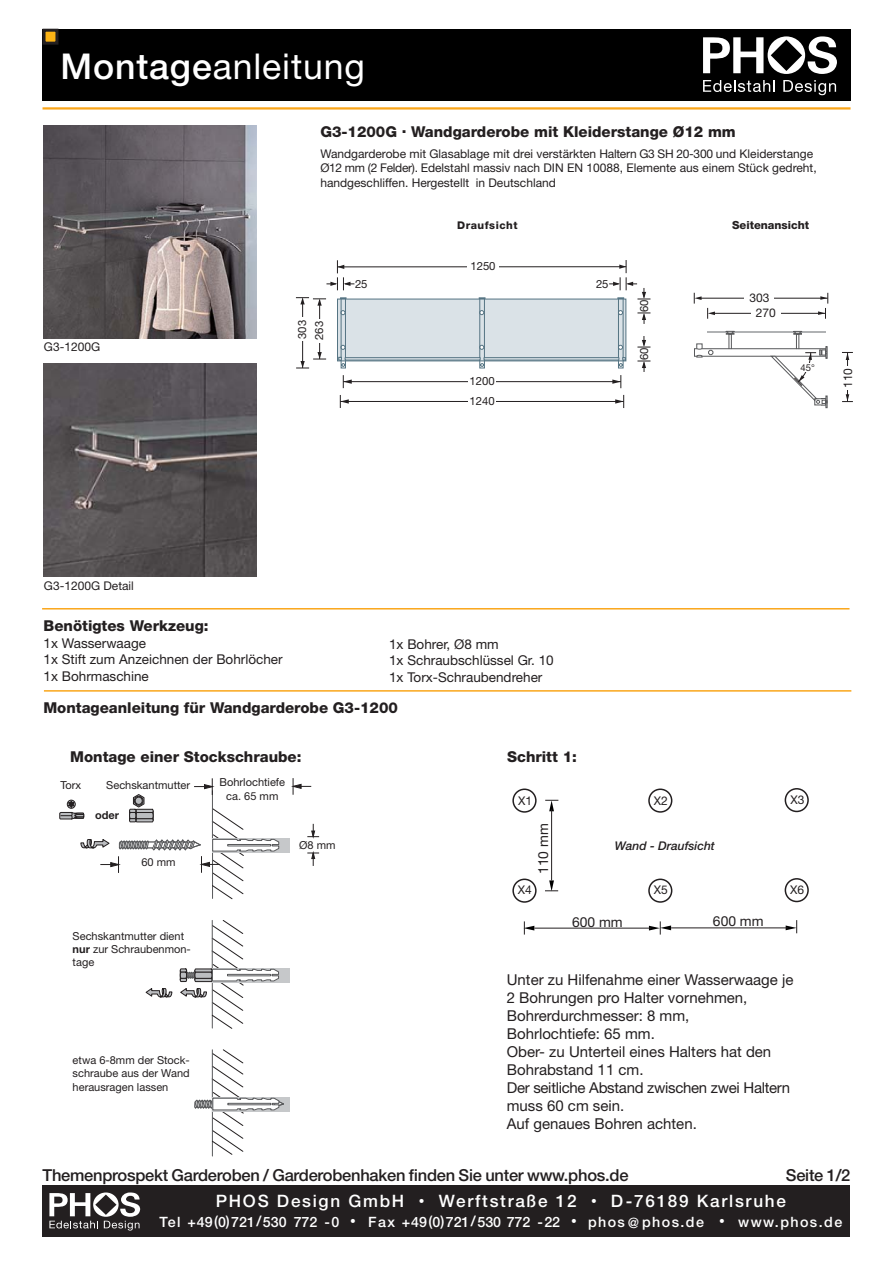
<style>
.page{position:relative;width:893px;height:1263px;background:#fff}
.page>*{position:absolute;margin:0;border:0;box-sizing:border-box;transform-origin:0 0}
.t1{font:35.7px "Helvetica Neue LT Std";letter-spacing:.025em;color:#fff}
.t2{font:500 17.1px "Helvetica Neue LT Std";letter-spacing:.1em;color:#fff}
.t3{font:500 16.5px "Helvetica Neue LT Std";letter-spacing:-.015em;color:#231f20}
.t4{font:15px/18px "Helvetica Neue LT Std";color:#231f20}
.t5{font:800 15px "Helvetica Neue LT Std";color:#231f20}
.t6{font:500 14.25px "Helvetica Neue LT Std";letter-spacing:.05em;color:#fff}
.t7{font:13.8px "Helvetica Neue LT Std";color:#231f20}
.t8{font:13.5px/16.5px "Helvetica Neue LT Std";color:#231f20}
.t9{font:12px/14.4px "Helvetica Neue LT Std";color:#231f20}
.t10{font:italic 500 12px "Helvetica Neue LT Std";color:#231f20}
.t11{font:11.4px/20.1px "Helvetica Neue LT Std";color:#231f20}
.t12{font:800 11.25px "Helvetica Neue LT Std";color:#231f20}
.t13{font:10.95px/13.2px "Helvetica Neue LT Std";color:#231f20;text-align:center}
.t14{font:700 10.95px "Helvetica Neue LT Std";color:#231f20}
.t15{font:800 10.65px "Helvetica Neue LT Std";letter-spacing:.05em;color:#231f20}
.t16{font:9.45px "Helvetica Neue LT Std";color:#231f20}
.s1{font-weight:500}
.s2{font-weight:700}
.s3{font-size:11.4px}
</style>
<div class="page">
<img style="left:44px;top:125px;width:213px;height:213px">
<img style="left:44px;top:364px;width:213px;height:212px">
<hr style="left:44px;top:690px;width:807px;height:2px;background:#faa61a">
<hr style="left:551px;top:809px;width:1px;height:71px;background:#231f20">
<div style="left:512px;top:789px;width:24px;height:24px;border:2px solid #231f20;border-radius:50%"></div>
<div style="left:648px;top:789px;width:24px;height:24px;border:2px solid #231f20;border-radius:50%"></div>
<div style="left:512px;top:879px;width:24px;height:24px;border:2px solid #231f20;border-radius:50%"></div>
<div style="left:648px;top:879px;width:24px;height:24px;border:2px solid #231f20;border-radius:50%"></div>
<hr style="left:534px;top:928px;width:117px;height:1px;background:#231f20">
<hr style="left:42px;top:608px;width:807px;height:2px;background:#faa61a">
<div style="left:43px;top:1186px;width:807px;height:51px;background:#231f20"></div>
<svg style="left:49px;top:1193px;width:91px;height:38px"></svg>
<div style="left:43px;top:29px;width:807px;height:71px;background:#000"></div>
<div style="left:44px;top:30px;width:13px;height:13px;background:#fcb315"></div>
<div style="left:43px;top:29px;width:15px;height:16px;border:3px solid #231f20"></div>
<svg style="left:703px;top:36px;width:134px;height:38px"></svg>
<svg style="left:703px;top:80px;width:72px;height:12px"></svg>
<svg style="left:783px;top:80px;width:53px;height:15px"></svg>
<hr style="left:43px;top:107px;width:807px;height:3px;background:#faa61a">
<hr style="left:212px;top:1109px;width:1px;height:47px;background:#58595b">
<svg style="left:145px;top:988px;width:27px;height:9px"></svg>
<svg style="left:292px;top:778px;width:19px;height:17px"></svg>
<svg style="left:307px;top:852px;width:12px;height:14px"></svg>
<svg style="left:307px;top:824px;width:12px;height:14px"></svg>
<div style="left:212px;top:838px;width:78px;height:15px;background:#c6c8ca"></div>
<svg style="left:59px;top:778px;width:220px;height:121px"></svg>
<div style="left:212px;top:968px;width:78px;height:15px;background:#c6c8ca"></div>
<svg style="left:180px;top:920px;width:99px;height:109px"></svg>
<div style="left:212px;top:1097px;width:78px;height:15px;background:#c6c8ca"></div>
<svg style="left:194px;top:1049px;width:90px;height:106px"></svg>
<div style="left:784px;top:788px;width:25px;height:24px;border:2px solid #231f20;border-radius:50%"></div>
<div style="left:784px;top:878px;width:25px;height:24px;border:2px solid #231f20;border-radius:50%"></div>
<svg style="left:523px;top:921px;width:11px;height:14px"></svg>
<svg style="left:649px;top:921px;width:22px;height:14px"></svg>
<svg style="left:786px;top:920px;width:11px;height:13px"></svg>
<hr style="left:671px;top:928px;width:117px;height:1px;background:#231f20">
<svg style="left:545px;top:880px;width:13px;height:11px"></svg>
<svg style="left:545px;top:800px;width:13px;height:11px"></svg>
<hr style="left:340px;top:401px;width:284px;height:1px;background:#231f20">
<svg style="left:340px;top:395px;width:9px;height:13px"></svg>
<svg style="left:615px;top:395px;width:9px;height:13px"></svg>
<div style="left:469px;top:397px;width:27px;height:10px;background:#fff"></div>
<svg style="left:296px;top:260px;width:354px;height:128px"></svg>
<div style="left:298px;top:317px;width:8px;height:24px;background:#fff"></div>
<div style="left:702px;top:348px;width:124px;height:9px;border:1px solid #58595b"></div>
<hr style="left:847px;top:352px;width:1px;height:50px;background:#231f20">
<svg style="left:842px;top:394px;width:11px;height:8px"></svg>
<svg style="left:842px;top:352px;width:11px;height:8px"></svg>
<div style="left:843px;top:366px;width:13px;height:24px;background:#fff"></div>
<hr style="left:713px;top:313px;width:112px;height:1px;background:#231f20">
<svg style="left:707px;top:308px;width:8px;height:11px"></svg>
<div style="left:751px;top:309px;width:30px;height:9px;background:#fff"></div>
<svg style="left:694px;top:343px;width:19px;height:15px"></svg>
<hr style="left:700px;top:298px;width:128px;height:1px;background:#231f20">
<svg style="left:694px;top:293px;width:7px;height:11px"></svg>
<svg style="left:818px;top:293px;width:10px;height:26px"></svg>
<div style="left:745px;top:294px;width:29px;height:10px;background:#fff"></div>
<hr style="left:707px;top:331px;width:119px;height:2px;background:#b0b2b4">
<svg style="left:725px;top:331px;width:11px;height:18px"></svg>
<svg style="left:769px;top:331px;width:58px;height:77px"></svg>
<h1 class="t1" style="left:61px;top:54px;width:306px"><span class="s1">Montage</span>anleitung</h1>
<p class="t5" style="left:320px;top:126px;width:417px">G3-1200G . Wandgarderobe mit Kleiderstange Ø12 mm</p>
<p class="t9" style="left:320px;top:148px;width:498px">Wandgarderobe mit Glasablage mit drei verstärkten Haltern G3 SH 20-300 und Kleiderstange<br>Ø12 mm (2 Felder). Edelstahl massiv nach DIN EN 10088, Elemente aus einem Stück gedreht, handgeschliffen. Hergestellt in Deutschland</p>
<p class="t15" style="left:457px;top:221px;width:62px">Draufsicht</p>
<p class="t12" style="left:732px;top:221px;width:79px">Seitenansicht</p>
<p class="t11" style="left:470px;top:257px;width:27px">1250</p>
<p class="t9" style="left:44px;top:340px;width:58px">G3-1200G</p>
<p class="t11" style="left:293px;top:339px;width:20px;rotate:-90deg">303</p>
<p class="t11" style="left:310px;top:340px;width:20px;rotate:-90deg">263</p>
<p class="t11" style="left:355px;top:275px;width:14px">25</p>
<p class="t11" style="left:596px;top:275px;width:14px">25</p>
<p class="t11" style="left:469px;top:372px;width:27px">1200<br>1240</p>
<p class="t11" style="left:635px;top:312px;width:14px;rotate:-90deg">60</p>
<p class="t11" style="left:635px;top:360px;width:14px;rotate:-90deg">60</p>
<p class="t9" style="left:749px;top:292px;width:22px">303</p>
<p class="t9" style="left:756px;top:307px;width:22px">270</p>
<p class="t16" style="left:801px;top:364px;width:16px">45°</p>
<p class="t9" style="left:841px;top:388px;width:22px;rotate:-90deg">110</p>
<p class="t9" style="left:44px;top:580px;width:92px">G3-1200G Detail</p>
<p class="t5" style="left:44px;top:621px;width:167px">Benötigtes Werkzeug:</p>
<p class="t8" style="left:44px;top:636px;width:241px">1x Wasserwaage<br>1x Stift zum Anzeichnen der Bohrlöcher<br>1x Bohrmaschine</p>
<p class="t8" style="left:389px;top:637px;width:166px">1x Bohrer, Ø8 mm<br>1x Schraubschlüssel Gr. 10<br>1x Torx-Schraubendreher</p>
<p class="t5" style="left:43px;top:702px;width:356px">Montageanleitung für Wandgarderobe G3-1200</p>
<p class="t5" style="left:70px;top:751px;width:233px">Montage einer Stockschraube:</p>
<p class="t13" style="left:61px;top:779px;width:22px">Torx</p>
<p class="t13" style="left:106px;top:779px;width:85px">Sechskantmutter</p>
<p class="t14" style="left:95px;top:809px;width:26px">oder</p>
<p class="t13" style="left:141px;top:857px;width:36px">60 mm</p>
<p class="t13" style="left:73px;top:930px;width:120px;text-align:left">Sechskantmutter dient <span class="s2">nur</span> zur Schraubenmon&shy;tage</p>
<p class="t13" style="left:220px;top:777px;width:67px">Bohrlochtiefe ca. 65 mm</p>
<p class="t13" style="left:299px;top:839px;width:38px">Ø8 mm</p>
<p class="t13" style="left:73px;top:1055px;width:119px;text-align:justify">etwa 6-8mm der Stock&shy;schraube aus der Wand herausragen lassen</p>
<p class="t5" style="left:507px;top:751px;width:71px">Schritt 1:</p>
<p class="t9" style="left:518px;top:794px;width:16px">X1</p>
<p class="t9" style="left:654px;top:794px;width:16px">X2</p>
<p class="t7" style="left:538px;top:874px;width:52px;rotate:-90deg">110 mm</p>
<p class="t10" style="left:615px;top:839px;width:102px">Wand - Draufsicht</p>
<p class="t9" style="left:518px;top:884px;width:16px">X4</p>
<p class="t9" style="left:654px;top:884px;width:16px">X5</p>
<p class="t7" style="left:572px;top:917px;width:52px">600 mm</p>
<p class="t7" style="left:713px;top:916px;width:52px">600 mm</p>
<p class="t9" style="left:790px;top:794px;width:16px">X3</p>
<p class="t9" style="left:790px;top:883px;width:16px">X6</p>
<p class="t4" style="left:507px;top:972px;width:288px">Unter zu Hilfenahme einer Wasserwaage je<br>2 Bohrungen pro Halter vornehmen,<br>Bohrerdurchmesser: 8 mm,<br>Bohrlochtiefe: 65 mm.<br>Ober- zu Unterteil eines Halters hat den<br>Bohrabstand 11 cm.<br>Der seitliche Abstand zwischen zwei Haltern muss 60 cm sein.<br>Auf genaues Bohren achten.</p>
<h3 class="t3" style="left:43px;top:1169px;width:587px">Themenprospekt Garderoben / Garderobenhaken finden Sie unter www.phos.de</h3>
<h3 class="t3" style="left:786px;top:1169px;width:66px">Seite 1/2</h3>
<h2 class="t2" style="left:216px;top:1195px;width:572px">PHOS Design GmbH <span class="s3">•</span> Werftstraße 12 <span class="s3">•</span> D-76189 Karlsruhe</h2>
<p class="t6" style="left:159px;top:1217px;width:684px">Tel +49(0)721/530 772 -0 <span class="s3">•</span> Fax +49(0)721/530 772 -22 <span class="s3">•</span> phos@phos.de <span class="s3">•</span> www.phos.de</p>
</div>
